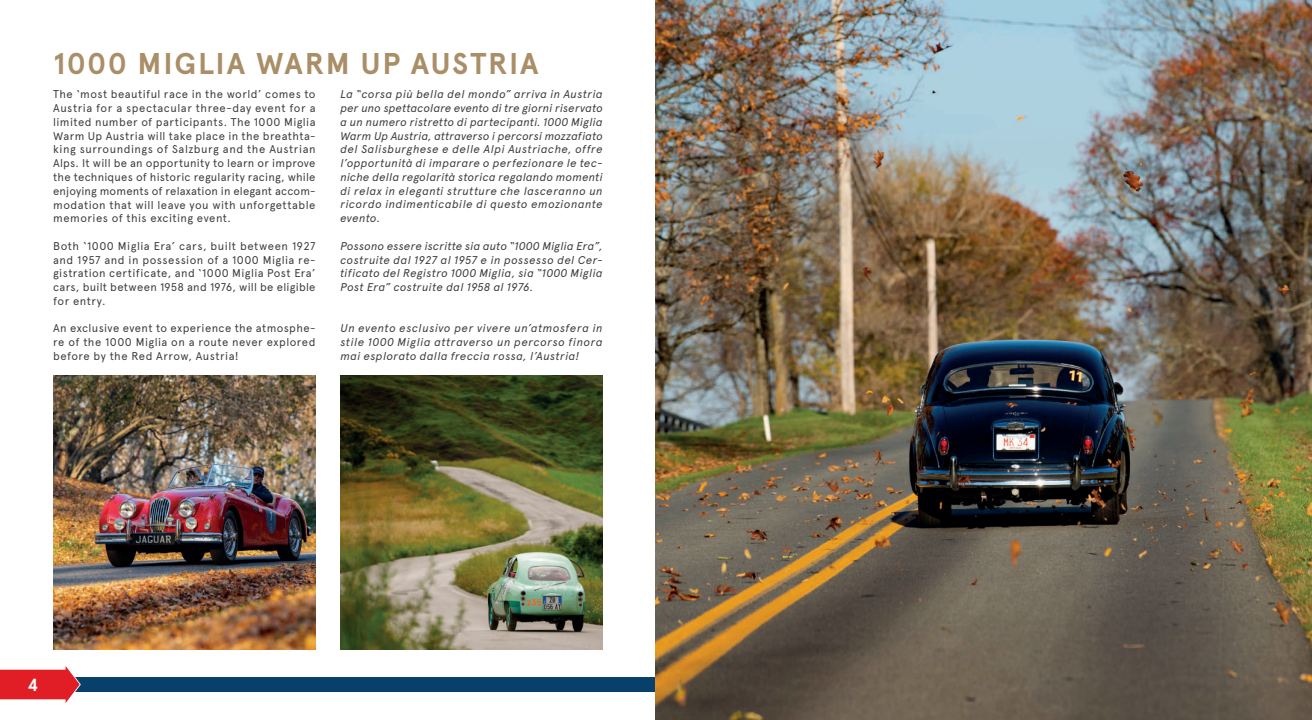
<style>
.page{position:relative;width:1312px;height:720px;background:#fff}
.page>*{position:absolute;margin:0;border:0;box-sizing:border-box;transform-origin:0 0}
.t1{font:700 30px "Apercu";letter-spacing:.055em;color:#aa8e67}
.t2{font:700 17.5px "Apercu";color:#fff}
.t3{font:11.25px/13.8px "Apercu";letter-spacing:.035em;color:#3e3e3f;text-align:justify}
.t4{font:italic 11.25px/13.8px "Apercu";letter-spacing:.035em;color:#3e3e3f;text-align:justify}
</style>
<div class="page">
<div style="left:0;top:677px;width:1311px;height:14px;background:#08406c"></div>
<svg style="left:0;top:666px;width:81px;height:37px"></svg>
<img style="left:53px;top:376px;width:262px;height:272px">
<img style="left:656px;top:0;width:655px;height:719px">
<img style="left:340px;top:376px;width:262px;height:272px">
<h1 class="t1" style="left:53px;top:46px;width:487px">1000 MIGLIA WARM UP AUSTRIA</h1>
<p class="t3" style="left:53px;top:87px;width:264px">The ‘most beautiful race in the world’ comes to Austria for a spectacular three-day event for a limited number of participants. The 1000 Miglia Warm Up Austria will take place in the breathta&shy;king surroundings of Salzburg and the Austrian Alps. It will be an opportunity to learn or improve the techniques of historic regularity racing, while enjoying moments of relaxation in elegant accom&shy;modation that will leave you with unforgettable memories of this exciting event.</p>
<p class="t3" style="left:53px;top:239px;width:264px">Both ‘1000 Miglia Era’ cars, built between 1927 and 1957 and in possession of a 1000 Miglia re&shy;gistration certificate, and ‘1000 Miglia Post Era’ cars, built between 1958 and 1976, will be eligible for entry.</p>
<p class="t3" style="left:53px;top:321px;width:264px">An exclusive event to experience the atmosphe&shy;re of the 1000 Miglia on a route never explored before by the Red Arrow, Austria!</p>
<p class="t4" style="left:340px;top:87px;width:264px">La “corsa più bella del mondo” arriva in Austria per uno spettacolare evento di tre giorni riservato a un numero ristretto di partecipanti. 1000 Miglia Warm Up Austria, attraverso i percorsi mozzafiato del Salisburghese e delle Alpi Austriache, offre l’opportunità di imparare o perfezionare le tec&shy;niche della regolarità storica regalando momenti di relax in eleganti strutture che lasceranno un ricordo indimenticabile di questo emozionante evento.</p>
<p class="t4" style="left:340px;top:238px;width:264px">Possono essere iscritte sia auto “1000 Miglia Era”, costruite dal 1927 al 1957 e in possesso del Cer&shy;tificato del Registro 1000 Miglia, sia “1000 Miglia Post Era” costruite dal 1958 al 1976.</p>
<p class="t4" style="left:340px;top:320px;width:264px">Un evento esclusivo per vivere un’atmosfera in stile 1000 Miglia attraverso un percorso finora mai esplorato dalla freccia rossa, l’Austria!</p>
<h2 class="t2" style="left:28px;top:673px;width:12px">4</h2>
</div>
